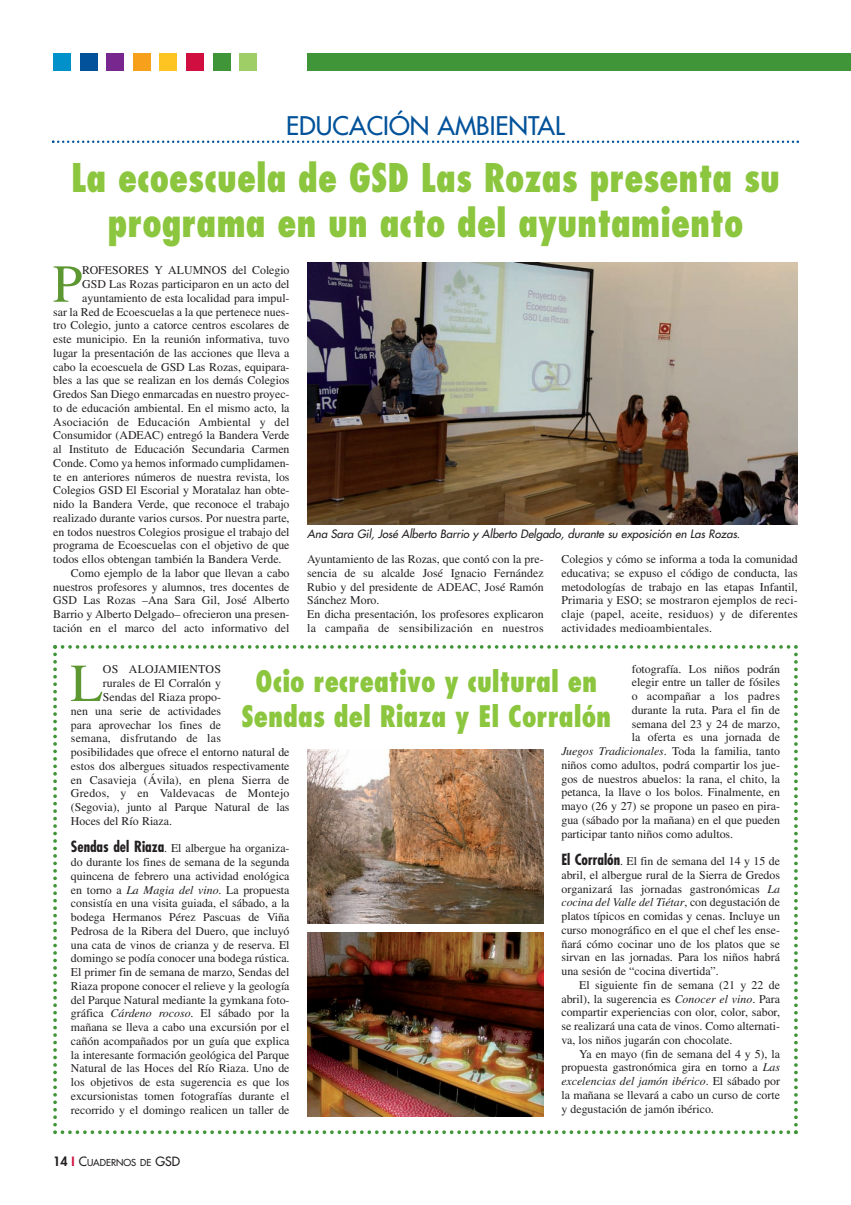
<style>
.page{position:relative;width:851px;height:1205px;background:#fff}
.page>*{position:absolute;margin:0;border:0;box-sizing:border-box;transform-origin:0 0}
.t1{font:53.38px "Times";color:#5c9731}
.t2{font:800 condensed 38.5px/45px "Futura";color:#8bc63e;text-align:center;scale:.91 1}
.t3{font:800 condensed 28.88px/35px "Futura";color:#8bc63e;text-align:center;scale:.91 1}
.t4{font:25px "Futura";color:#01529a}
.t5{font:11.88px/13.8px "Times";color:#231f20;text-align:justify}
.t6{font:11.88px "Times";letter-spacing:.02em;color:#231f20}
.t7{font:italic 11.25px "Futura";color:#231f20}
.t8{font:9.38px "Futura";color:#231f20}
.s1{font-style:italic}
.s2{font-family:"Futura";font-weight:700;font-stretch:condensed;font-size:15px}
.s3{font-weight:800;font-size:12.5px}
.s4{font-weight:800;font-size:12.5px;color:#d10e40}
.s5{font-size:12.5px}
</style>
<div class="page">
<div style="left:307px;top:53px;width:543px;height:18px;background:#3f9537"></div>
<div style="left:80px;top:53px;width:17px;height:18px;background:#01529a"></div>
<div style="left:106px;top:53px;width:18px;height:18px;background:#77278d"></div>
<div style="left:133px;top:53px;width:18px;height:18px;background:#f6a01b"></div>
<div style="left:159px;top:53px;width:18px;height:18px;background:#fec422"></div>
<div style="left:186px;top:53px;width:18px;height:18px;background:#d10e40"></div>
<div style="left:53px;top:53px;width:18px;height:18px;background:#0090ca"></div>
<div style="left:239px;top:53px;width:18px;height:18px;background:#9fce66"></div>
<div style="left:213px;top:53px;width:17px;height:18px;background:#3f9537"></div>
<svg style="left:52px;top:140px;width:746px;height:3px"></svg>
<svg style="left:53px;top:645px;width:744px;height:489px"></svg>
<img style="left:307px;top:749px;width:236px;height:174px">
<img style="left:307px;top:932px;width:236px;height:184px">
<img style="left:307px;top:262px;width:490px;height:262px">
<h3 class="t4" style="left:286px;top:113px;width:280px">EDUCACIÓN AMBIENTAL</h3>
<h2 class="t2" style="left:71px;top:159px;width:780px">La ecoescuela de GSD Las Rozas presenta su programa en un acto del ayuntamiento</h2>
<h1 class="t1" style="left:53px;top:265px;width:31px">P</h1>
<p class="t5" style="left:82px;top:265px;width:209px">ROFESORES Y ALUMNOS del Colegio</p>
<p class="t5" style="left:82px;top:278px;width:209px">GSD Las Rozas participaron en un acto del</p>
<p class="t5" style="left:82px;top:292px;width:209px">ayuntamiento de esta localidad para impul-</p>
<p class="t5" style="left:53px;top:306px;width:238px">sar la Red de Ecoescuelas a la que pertenece nues-</p>
<p class="t5" style="left:53px;top:320px;width:238px">tro Colegio, junto a catorce centros escolares de</p>
<p class="t5" style="left:53px;top:333px;width:238px">este municipio. En la reunión informativa, tuvo</p>
<p class="t5" style="left:53px;top:347px;width:238px">lugar la presentación de las acciones que lleva a</p>
<p class="t5" style="left:53px;top:361px;width:238px">cabo la ecoescuela de GSD Las Rozas, equipara-</p>
<p class="t5" style="left:53px;top:375px;width:238px">bles a las que se realizan en los demás Colegios</p>
<p class="t5" style="left:53px;top:388px;width:238px">Gredos San Diego enmarcadas en nuestro proyec-</p>
<p class="t5" style="left:53px;top:402px;width:238px">to de educación ambiental. En el mismo acto, la</p>
<p class="t6" style="left:53px;top:417px;width:238px">Asociación de Educación Ambiental y del</p>
<p class="t5" style="left:53px;top:430px;width:238px">Consumidor (ADEAC) entregó la Bandera Verde</p>
<p class="t5" style="left:53px;top:443px;width:238px">al Instituto de Educación Secundaria Carmen</p>
<p class="t5" style="left:53px;top:457px;width:238px">Conde. Como ya hemos informado cumplidamen-</p>
<p class="t5" style="left:53px;top:471px;width:238px">te en anteriores números de nuestra revista, los</p>
<p class="t5" style="left:53px;top:485px;width:238px">Colegios GSD El Escorial y Moratalaz han obte-</p>
<p class="t5" style="left:53px;top:498px;width:238px">nido la Bandera Verde, que reconoce el trabajo</p>
<p class="t5" style="left:53px;top:512px;width:238px">realizado durante varios cursos. Por nuestra parte,</p>
<p class="t5" style="left:53px;top:526px;width:238px">en todos nuestros Colegios prosigue el trabajo del</p>
<p class="t5" style="left:53px;top:540px;width:238px">programa de Ecoescuelas con el objetivo de que</p>
<p class="t5" style="left:53px;top:553px;width:230px">todos ellos obtengan también la Bandera Verde.</p>
<p class="t5" style="left:71px;top:567px;width:220px">Como ejemplo de la labor que llevan a cabo</p>
<p class="t5" style="left:53px;top:581px;width:238px">nuestros profesores y alumnos, tres docentes de</p>
<p class="t5" style="left:53px;top:595px;width:238px">GSD Las Rozas –Ana Sara Gil, José Alberto</p>
<p class="t5" style="left:53px;top:608px;width:238px">Barrio y Alberto Delgado– ofrecieron una presen-</p>
<p class="t5" style="left:53px;top:622px;width:238px">tación en el marco del acto informativo del</p>
<p class="t7" style="left:307px;top:528px;width:434px">Ana Sara Gil, José Alberto Barrio y Alberto Delgado, durante su exposición en Las Rozas.</p>
<p class="t5" style="left:307px;top:553px;width:238px;text-align:left">Ayuntamiento de las Rozas, que contó con la pre&shy;sencia de su alcalde José Ignacio Fernández Rubio y del presidente de ADEAC, José Ramón Sánchez Moro.<br>En dicha presentación, los profesores explicaron la campaña de sensibilización en nuestros</p>
<p class="t5" style="left:561px;top:553px;width:238px">Colegios y cómo se informa a toda la comunidad educativa; se expuso el código de conducta, las metodologías de trabajo en las etapas Infantil, Primaria y ESO; se mostraron ejemplos de reci&shy;claje (papel, aceite, residuos) y de diferentes actividades medioambientales.</p>
<p class="t5" style="left:631px;top:663px;width:150px">fotografía. Los niños podrán</p>
<p class="t5" style="left:631px;top:677px;width:150px">elegir entre un taller de fósiles</p>
<p class="t6" style="left:631px;top:692px;width:150px">o acompañar a los padres</p>
<p class="t5" style="left:631px;top:704px;width:150px">durante la ruta. Para el fin de</p>
<p class="t5" style="left:631px;top:718px;width:150px">semana del 23 y 24 de marzo,</p>
<p class="t5" style="left:631px;top:732px;width:150px">la oferta es una jornada de</p>
<p class="t5" style="left:561px;top:745px;width:220px"><span class="s1">Juegos Tradicionales</span>. Toda la familia, tanto</p>
<p class="t5" style="left:561px;top:759px;width:220px">niños como adultos, podrá compartir los jue-</p>
<p class="t5" style="left:561px;top:773px;width:220px">gos de nuestros abuelos: la rana, el chito, la</p>
<p class="t5" style="left:561px;top:787px;width:220px">petanca, la llave o los bolos. Finalmente, en</p>
<p class="t5" style="left:561px;top:800px;width:220px">mayo (26 y 27) se propone un paseo en pira-</p>
<p class="t5" style="left:561px;top:814px;width:220px">gua (sábado por la mañana) en el que pueden</p>
<p class="t5" style="left:561px;top:828px;width:173px">participar tanto niños como adultos.</p>
<p class="t5" style="left:561px;top:855px;width:220px"><span class="s2">El Corralón</span>. El fin de semana del 14 y 15 de abril, el albergue rural de la Sierra de Gredos organizará las jornadas gastronómicas <span class="s1">La cocina del Valle del Tiétar</span>, con degustación de platos típicos en comidas y cenas. Incluye un curso monográfico en el que el chef les ense&shy;ñará cómo cocinar uno de los platos que se sirvan en las jornadas. Para los niños habrá una sesión de “cocina divertida”.</p>
<p class="t5" style="left:561px;top:979px;width:220px;text-indent:18px">El siguiente fin de semana (21 y 22 de abril), la sugerencia es <span class="s1">Conocer el vino</span>. Para compartir experiencias con olor, color, sabor, se realizará una cata de vinos. Como alternati&shy;va, los niños jugarán con chocolate.</p>
<p class="t5" style="left:561px;top:1048px;width:220px;text-indent:18px">Ya en mayo (fin de semana del 4 y 5), la propuesta gastronómica gira en torno a <span class="s1">Las excelencias del jamón ibérico</span>. El sábado por la mañana se llevará a cabo un curso de corte y degustación de jamón ibérico.</p>
<h1 class="t1" style="left:70px;top:664px;width:34px">L</h1>
<p class="t6" style="left:103px;top:665px;width:119px">OS ALOJAMIENTOS</p>
<h3 class="t3" style="left:241px;top:667px;width:408px">Ocio recreativo y cultural en<br>Sendas del Riaza y El Corralón</h3>
<p class="t5" style="left:103px;top:677px;width:119px">rurales de El Corralón y</p>
<p class="t5" style="left:103px;top:691px;width:119px">Sendas del Riaza propo-</p>
<p class="t5" style="left:71px;top:705px;width:151px">nen una serie de actividades</p>
<p class="t5" style="left:71px;top:719px;width:151px">para aprovechar los fines de</p>
<p class="t6" style="left:71px;top:734px;width:151px">semana, disfrutando de las</p>
<p class="t5" style="left:71px;top:746px;width:220px">posibilidades que ofrece el entorno natural de</p>
<p class="t5" style="left:71px;top:760px;width:220px">estos dos albergues situados respectivamente</p>
<p class="t5" style="left:71px;top:774px;width:220px">en Casavieja (Ávila), en plena Sierra de</p>
<p class="t6" style="left:71px;top:789px;width:220px">Gredos, y en Valdevacas de Montejo</p>
<p class="t5" style="left:71px;top:801px;width:220px">(Segovia), junto al Parque Natural de las</p>
<p class="t5" style="left:71px;top:815px;width:103px">Hoces del Río Riaza.</p>
<p class="t5" style="left:71px;top:842px;width:220px"><span class="s2">Sendas del Riaza</span>. El albergue ha organiza&shy;do durante los fines de semana de la segunda quincena de febrero una actividad enológica en torno a <span class="s1">La Magia del vino</span>. La propuesta consistía en una visita guiada, el sábado, a la bodega Hermanos Pérez Pascuas de Viña Pedrosa de la Ribera del Duero, que incluyó una cata de vinos de crianza y de reserva. El domingo se podía conocer una bodega rústica.<br>El primer fin de semana de marzo, Sendas del Riaza propone conocer el relieve y la geología del Parque Natural mediante la gymkana foto&shy;gráfica <span class="s1">Cárdeno rocoso</span>. El sábado por la mañana se lleva a cabo una excursión por el cañón acompañados por un guía que explica la interesante formación geológica del Parque Natural de las Hoces del Río Riaza. Uno de los objetivos de esta sugerencia es que los excursionistas tomen fotografías durante el recorrido y el domingo realicen un taller de</p>
<p class="t8" style="left:53px;top:1158px;width:128px"><span class="s3">14</span> <span class="s4">I</span> <span class="s5">C</span>UADERNOS DE <span class="s5">GSD</span></p>
</div>
